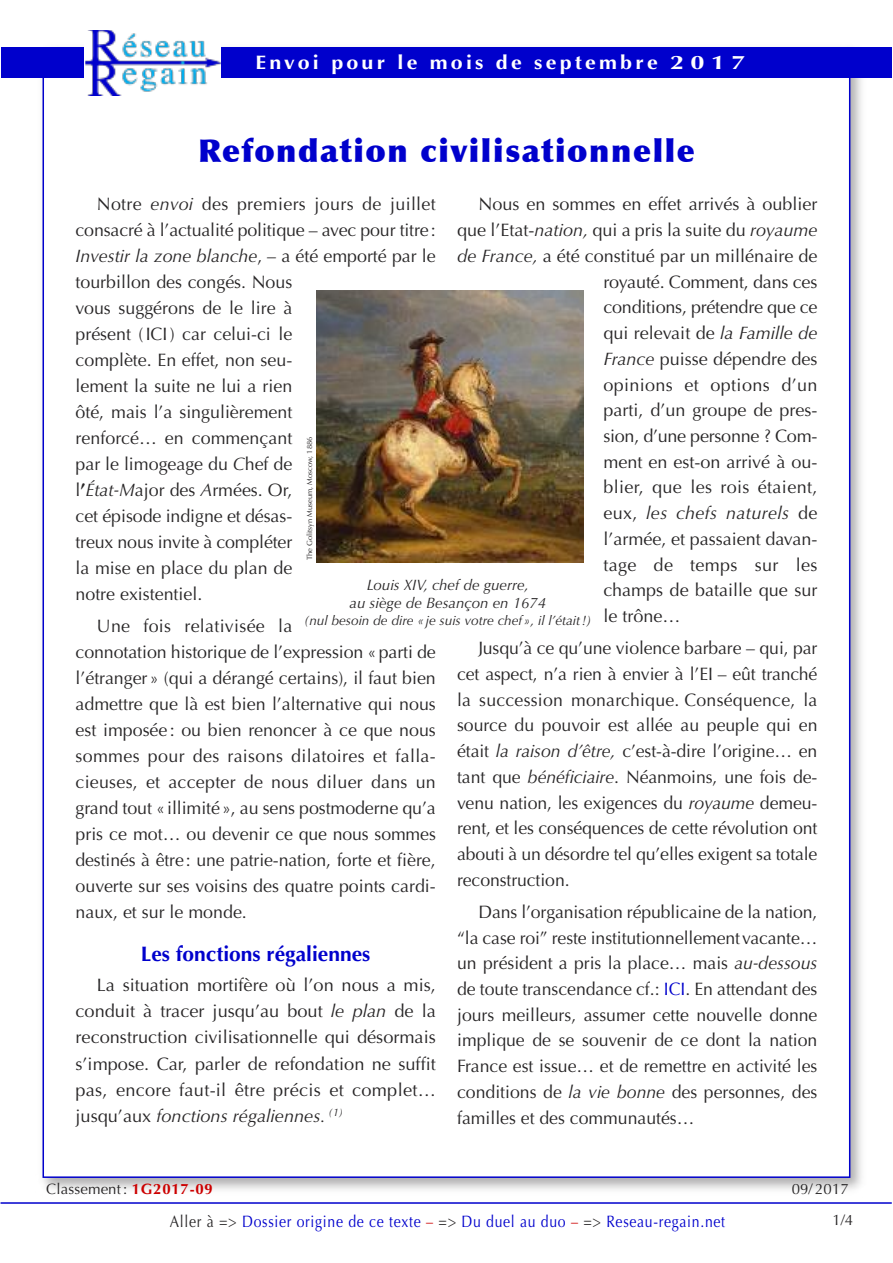
<style>
.page{position:relative;width:893px;height:1263px;background:#fff}
.page>*{position:absolute;margin:0;border:0;box-sizing:border-box;transform-origin:0 0}
.t1{font:900 31.5px "Optima";letter-spacing:.05em;color:#00c}
.t2{font:700 21px "Optima";color:#00c}
.t3{font:700 19.5px "Optima";letter-spacing:.15em;color:#fff;scale:1.1 1}
.t4{font:18px/26px "Optima";color:#272526;text-align:justify}
.t5{font:18px "Optima";letter-spacing:.02em;color:#272526}
.t6{font:italic 18px "Optima";letter-spacing:.02em;color:#272526}
.t7{font:16.5px "Optima";letter-spacing:.05em;color:#00c;scale:.85 1}
.t8{font:italic 15px/17.9px "Optima";color:#272526;text-align:center}
.t9{font:15px "Optima";letter-spacing:.01em;color:#272526}
.t10{font:italic 13.5px "Optima";color:#272526}
.t11{font:7.5px "Optima";color:#272526}
.s1{font-style:italic}
.s2{font-style:normal}
.s3{color:#00c}
.s4{font-weight:700}
.s5{font-weight:700;color:#c00}
.s6{color:#272526}
.s7{color:#c00}
</style>
<div class="page">
<img style="left:42px;top:78px;width:820px;height:1112px">
<div style="left:44px;top:49px;width:805px;height:1127px;background:#fff"></div>
<hr style="left:1px;top:1202px;width:891px;height:2px;background:#00c">
<div style="left:1px;top:47px;width:891px;height:31px;background:#00c"></div>
<img style="left:84px;top:30px;width:136px;height:66px">
<img style="left:316px;top:290px;width:267px;height:272px">
<p class="t3" style="left:255px;top:51px;width:447px">Envoi pour le mois de septembre 2017</p>
<h1 class="t1" style="left:198px;top:131px;width:498px">Refondation civilisationnelle</h1>
<p class="t4" style="left:478px;top:192px;width:341px">Nous en sommes en effet arrivés à oublier</p>
<p class="t4" style="left:457px;top:217px;width:362px">que l’Etat-<span class="s1">nation,</span> qui a pris la suite du <span class="s1">royaume</span></p>
<p class="t4" style="left:457px;top:243px;width:362px"><span class="s1">de France,</span> a été constitué par un millénaire de</p>
<p class="t4" style="left:603px;top:269px;width:216px">royauté. Comment, dans ces</p>
<p class="t4" style="left:603px;top:294px;width:216px">conditions, prétendre que ce</p>
<p class="t4" style="left:603px;top:320px;width:216px">qui relevait de <span class="s1">la Famille de</span></p>
<p class="t4" style="left:603px;top:346px;width:216px"><span class="s1">France</span> puisse dépendre des</p>
<p class="t5" style="left:603px;top:374px;width:216px">opinions et options d’un</p>
<p class="t4" style="left:603px;top:397px;width:216px">parti, d’un groupe de pres-</p>
<p class="t4" style="left:603px;top:423px;width:216px">sion, d’une personne ? Com-</p>
<p class="t4" style="left:603px;top:449px;width:216px">ment en est-on arrivé à ou-</p>
<p class="t5" style="left:603px;top:477px;width:216px">blier, que les rois étaient,</p>
<p class="t6" style="left:603px;top:503px;width:216px"><span class="s2">eux,</span> les chefs naturels <span class="s2">de</span></p>
<p class="t4" style="left:603px;top:526px;width:216px">l’armée, et passaient davan-</p>
<p class="t5" style="left:603px;top:554px;width:216px">tage de temps sur les</p>
<p class="t4" style="left:603px;top:577px;width:216px">champs de bataille que sur</p>
<p class="t4" style="left:603px;top:603px;width:79px">le trône…</p>
<p class="t4" style="left:457px;top:635px;width:362px;text-indent:21px">Jusqu’à ce qu’une violence barbare – qui, par cet aspect, n’a rien à envier à l’EI – eût tranché la succession monarchique. Conséquence, la source du pouvoir est allée au peuple qui en était <span class="s1">la raison d’être,</span> c’est-à-dire l’origine… en tant que <span class="s1">bénéficiaire</span>. Néanmoins, une fois de&shy;venu nation, les exigences du <span class="s1">royaume</span> demeu&shy;rent, et les conséquences de cette révolution ont abouti à un désordre tel qu’elles exigent sa totale reconstruction.</p>
<p class="t4" style="left:457px;top:899px;width:362px;text-indent:21px">Dans l’organisation républicaine de la nation, “la case roi” reste institutionnellementvacante… un président a pris la place… mais <span class="s1">au-dessous </span>de toute transcendance cf.: <span class="s3">ICI</span>. En attendant des jours meilleurs, assumer cette nouvelle donne implique de se souvenir de ce dont la nation France est issue… et de remettre en activité les conditions de <span class="s1">la vie bonne</span> des personnes, des familles et des communautés…</p>
<p class="t4" style="left:76px;top:192px;width:362px;text-align:left;text-indent:21px">Notre <span class="s1">envoi</span> des premiers jours de juillet consacré à l’actualité politique – avec pour titre:<br><span class="s1">Investir la zone blanche</span>, – a été emporté par le tourbillon des congés. Nous<br>vous suggérons de le lire à<br>présent (ICI) car celui-ci le<br>complète. En effet, non seu-<br>lement la suite ne lui a rien<br>ôté, mais l’a singulièrement<br>renforcé… en commençant<br>par le limogeage du <span class="s1">C</span>hef de<br>l<span class="s4">’</span><span class="s1">État-M</span>ajor des <span class="s1">A</span>rmées. Or,<br>cet épisode indigne et désas-<br>treux nous invite à compléter<br>la mise en place du plan de<br>notre existentiel.</p>
<p class="t4" style="left:76px;top:613px;width:362px;text-align:left;text-indent:21px">Une fois relativisée la<br>connotation historique de l’expression «parti de l’étranger» (qui a dérangé certains), il faut bien admettre que là est bien l’alternative qui nous est imposée : ou bien renoncer à ce que nous sommes pour des raisons dilatoires et falla&shy;cieuses, et accepter de nous diluer dans un grand tout «illimité», au sens postmoderne qu’a pris ce mot… ou devenir ce que nous sommes destinés à être: une patrie-nation, forte et fière, ouverte sur ses voisins des quatre points cardi&shy;naux, et sur le monde.</p>
<p class="t2" style="left:141px;top:941px;width:231px">Les fonctions régaliennes</p>
<p class="t4" style="left:76px;top:972px;width:362px;text-indent:21px">La situation mortifère où l’on nous a mis, conduit à tracer jusqu’au bout <span class="s1">le plan</span> de la reconstruction civilisationnelle qui désormais s’impose. Car, parler de refondation ne suffit pas, encore faut-il être précis et complet… jusqu’aux <span class="s1">fonctions régaliennes.</span> <sup>(1)</sup></p>
<p class="t11" style="left:305px;top:560px;width:124px;rotate:-90deg">The Golitsyn Museum, Moscow, 1886</p>
<p class="t8" style="left:350px;top:576px;width:198px">Louis XIV, chef de guerre,<br>au siège de Besançon en 1674</p>
<p class="t10" style="left:304px;top:613px;width:289px">(nul besoin de dire «je suis votre chef», il l’était!)</p>
<p class="t9" style="left:46px;top:1180px;width:168px">Classement: <span class="s5">1G2017-09</span></p>
<p class="t9" style="left:792px;top:1180px;width:59px">09/ 2017</p>
<p class="t7" style="left:170px;top:1212px;width:655px"><span class="s6">Aller à =&gt;</span> Dossier origine de ce texte <span class="s7">–</span> <span class="s6">=&gt;</span> Du duel au duo <span class="s7">–</span> <span class="s6">=&gt;</span> Reseau-regain.net</p>
<p class="t9" style="left:832px;top:1211px;width:22px">1/4</p>
</div>
